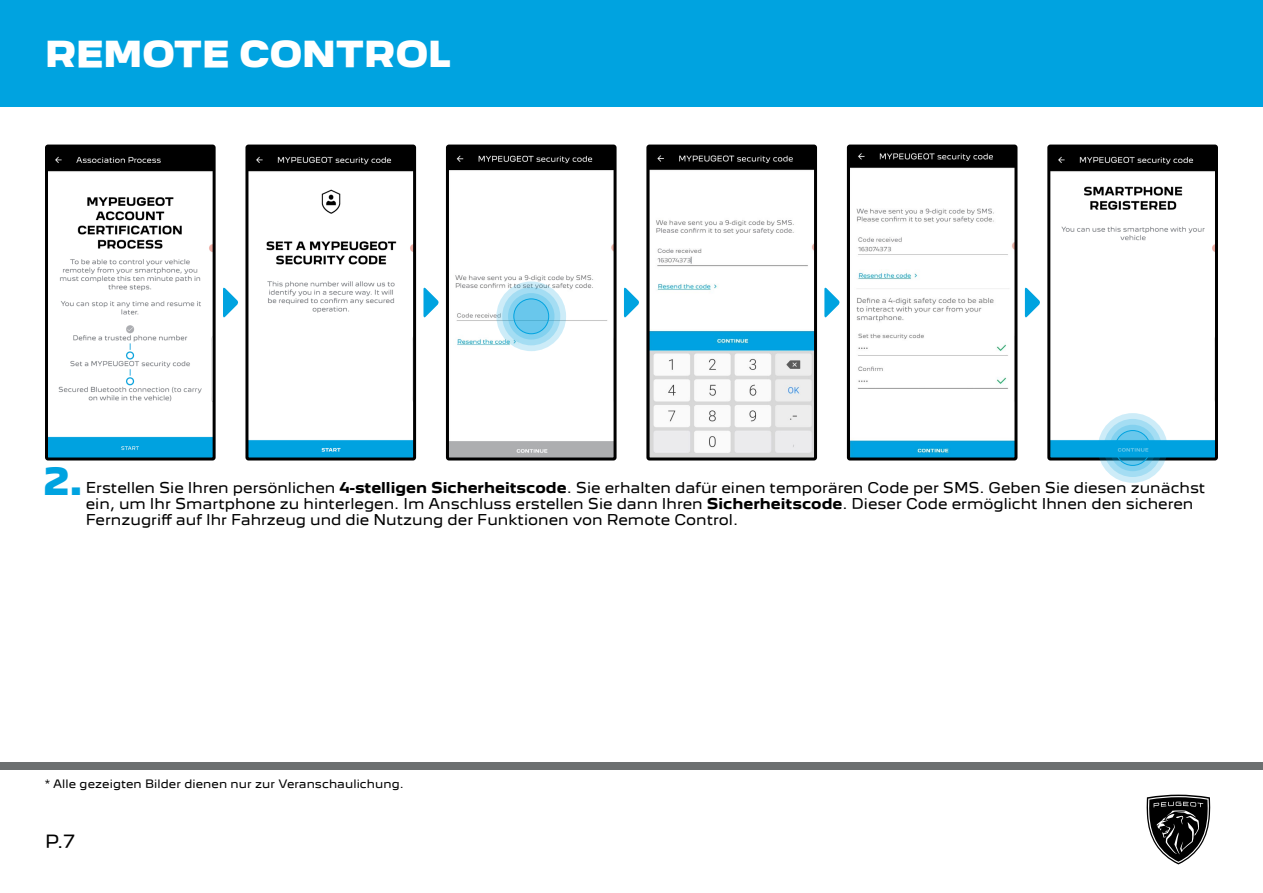
<style>
.page{position:relative;width:1263px;height:893px;background:#fff}
.page>*{position:absolute;margin:0;border:0;box-sizing:border-box;transform-origin:0 0}
.t1{font:900 34.5px "Peugeot New";color:#00a3e0}
.t2{font:900 33px "Peugeot New";color:#fff}
.t3{font:16.5px "Peugeot New";color:#000}
.t4{font:13.5px/16.2px "Peugeot New";color:#000}
.t5{font:10.5px "Peugeot New";letter-spacing:.01em;color:#000}
.s1{font-weight:700}
</style>
<div class="page">
<div style="left:0;top:762px;width:1263px;height:7px;background:#6c6f70"></div>
<div style="left:0;top:0;width:1263px;height:107px;background:#00a3e0"></div>
<svg style="left:1146px;top:795px;width:64px;height:69px"></svg>
<img style="left:49px;top:149px;width:163px;height:307px">
<div style="left:45px;top:145px;width:171px;height:315px;border:3px solid #000;border-radius:2px"></div>
<img style="left:249px;top:149px;width:163px;height:307px">
<div style="left:245px;top:145px;width:171px;height:315px;border:3px solid #000;border-radius:2px"></div>
<img style="left:450px;top:153px;width:162px;height:303px">
<div style="left:446px;top:145px;width:170px;height:315px;border:3px solid #000;border-radius:2px"></div>
<img style="left:851px;top:149px;width:162px;height:307px">
<div style="left:847px;top:145px;width:170px;height:315px;border:3px solid #000;border-radius:2px"></div>
<img style="left:650px;top:149px;width:163px;height:307px">
<div style="left:646px;top:145px;width:171px;height:315px;border:3px solid #000;border-radius:2px"></div>
<img style="left:1051px;top:149px;width:163px;height:307px">
<div style="left:1047px;top:145px;width:171px;height:315px;border:3px solid #000;border-radius:2px"></div>
<svg style="left:423px;top:287px;width:16px;height:31px"></svg>
<svg style="left:824px;top:287px;width:16px;height:31px"></svg>
<svg style="left:624px;top:287px;width:15px;height:31px"></svg>
<svg style="left:1025px;top:287px;width:15px;height:31px"></svg>
<svg style="left:223px;top:287px;width:15px;height:31px"></svg>
<svg style="left:496px;top:281px;width:70px;height:70px"></svg>
<svg style="left:502px;top:287px;width:58px;height:58px"></svg>
<svg style="left:508px;top:293px;width:46px;height:47px"></svg>
<svg style="left:514px;top:299px;width:35px;height:35px"></svg>
<div style="left:513px;top:298px;width:36px;height:36px;border:1px solid #00a3e0;border-radius:50%"></div>
<svg style="left:1098px;top:413px;width:69px;height:70px"></svg>
<svg style="left:1103px;top:419px;width:59px;height:58px"></svg>
<svg style="left:1109px;top:425px;width:47px;height:46px"></svg>
<svg style="left:1115px;top:430px;width:35px;height:35px"></svg>
<div style="left:1115px;top:430px;width:35px;height:36px;border:1px solid #00a3e0;border-radius:50%"></div>
<h2 class="t2" style="left:45px;top:27px;width:407px">REMOTE CONTROL</h2>
<h1 class="t1" style="left:43px;top:453px;width:41px">2.</h1>
<p class="t4" style="left:86px;top:478px;width:1121px">Erstellen Sie Ihren persönlichen <span class="s1">4-stelligen Sicherheitscode</span>. Sie erhalten dafür einen temporären Code per SMS. Geben Sie diesen zunächst ein, um Ihr Smartphone zu hinterlegen. Im Anschluss erstellen Sie dann Ihren <span class="s1">Sicherheitscode</span>. Dieser Code ermöglicht Ihnen den sicheren<br>Fernzugriff auf Ihr Fahrzeug und die Nutzung der Funktionen von Remote Control.</p>
<p class="t5" style="left:45px;top:776px;width:360px">* Alle gezeigten Bilder dienen nur zur Veranschaulichung.</p>
<p class="t3" style="left:45px;top:828px;width:32px">P.7</p>
</div>
